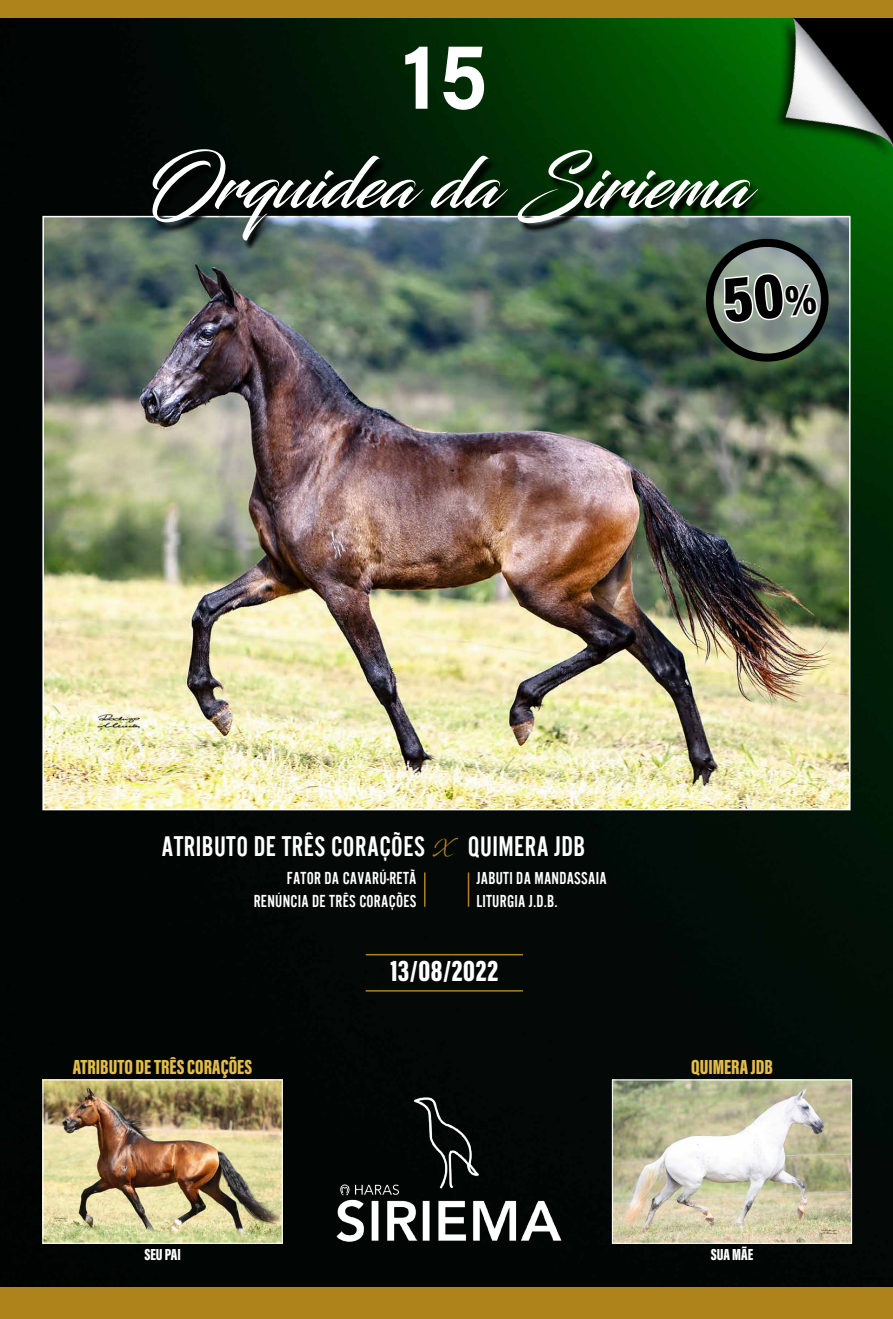
<style>
.page{position:relative;width:893px;height:1319px;background:#fff}
.page>*{position:absolute;margin:0;border:0;box-sizing:border-box;transform-origin:0 0}
.t1{font:90px "Acumin Variable Concept";color:#fff;scale:.89 1}
.t2{font:70.5px "Blacksword";color:#fff}
.t3{font:30px "Acumin Variable Concept";letter-spacing:.02em;color:#fff}
.t4{font:29.55px "Alternate Got No 2 D";letter-spacing:.015em;color:#fff}
.t5{font:21px "Acumin Variable Concept";color:#e4bc4c}
.t6{font:18px/23px "Alternate Got No 2 D";letter-spacing:.015em;color:#fff;text-align:right}
.t7{font:18px "Blacksword";color:#ae831b}
.t8{font:16.5px "Acumin Variable Concept";letter-spacing:-.005em;color:#fff}
</style>
<div class="page">
<img style="left:0;top:17px;width:893px;height:1269px">
<div style="left:0;top:1286px;width:893px;height:32px;background:#ae831b"></div>
<img style="left:614px;top:1081px;width:236px;height:160px">
<div style="left:612px;top:1079px;width:240px;height:164px;border:1px solid #fff"></div>
<img style="left:45px;top:1081px;width:236px;height:160px">
<div style="left:43px;top:1079px;width:240px;height:164px;border:1px solid #fff"></div>
<div style="left:0;top:0;width:893px;height:17px;background:#ae831b"></div>
<img style="left:45px;top:219px;width:802px;height:588px">
<svg style="left:153px;top:152px;width:614px;height:100px;background:#223d2d"></svg>
<hr style="left:424px;top:872px;width:1px;height:34px;background:#ae831b">
<hr style="left:468px;top:872px;width:1px;height:34px;background:#ae831b">
<hr style="left:366px;top:953px;width:157px;height:2px;background:#ae831b">
<hr style="left:366px;top:989px;width:157px;height:2px;background:#ae831b">
<img style="left:317px;top:1083px;width:270px;height:164px">
<div style="left:771px;top:17px;width:122px;height:146px;background:#000;opacity:.75"></div>
<img style="left:780px;top:17px;width:113px;height:134px">
<svg style="left:703px;top:236px;width:129px;height:128px;background:#637368"></svg>
<h1 class="t1" style="left:402px;top:16px;width:97px">15</h1>
<h2 class="t2" style="left:143px;top:142px;width:608px">Orquidea da Siriema</h2>
<h3 class="t4" style="left:161px;top:831px;width:265px">ATRIBUTO DE TRÊS CORAÇÕES</h3>
<h3 class="t4" style="left:468px;top:831px;width:119px">QUIMERA JDB</h3>
<p class="t7" style="left:432px;top:835px;width:20px">X</p>
<p class="t6" style="left:254px;top:866px;width:164px">FATOR DA CAVARÚ-RETÃ<br>RENÚNCIA DE TRÊS CORAÇÕES</p>
<p class="t6" style="left:476px;top:866px;width:132px;text-align:left">JABUTI DA MANDASSAIA<br>LITURGIA J.D.B.</p>
<h3 class="t3" style="left:390px;top:950px;width:109px">13/08/2022</h3>
<p class="t5" style="left:73px;top:1051px;width:181px">ATRIBUTO DE TRÊS CORAÇÕES</p>
<p class="t5" style="left:691px;top:1051px;width:83px">QUIMERA JDB</p>
<p class="t8" style="left:144px;top:1242px;width:38px">SEU PAI</p>
<p class="t8" style="left:711px;top:1242px;width:44px">SUA MÃE</p>
</div>
